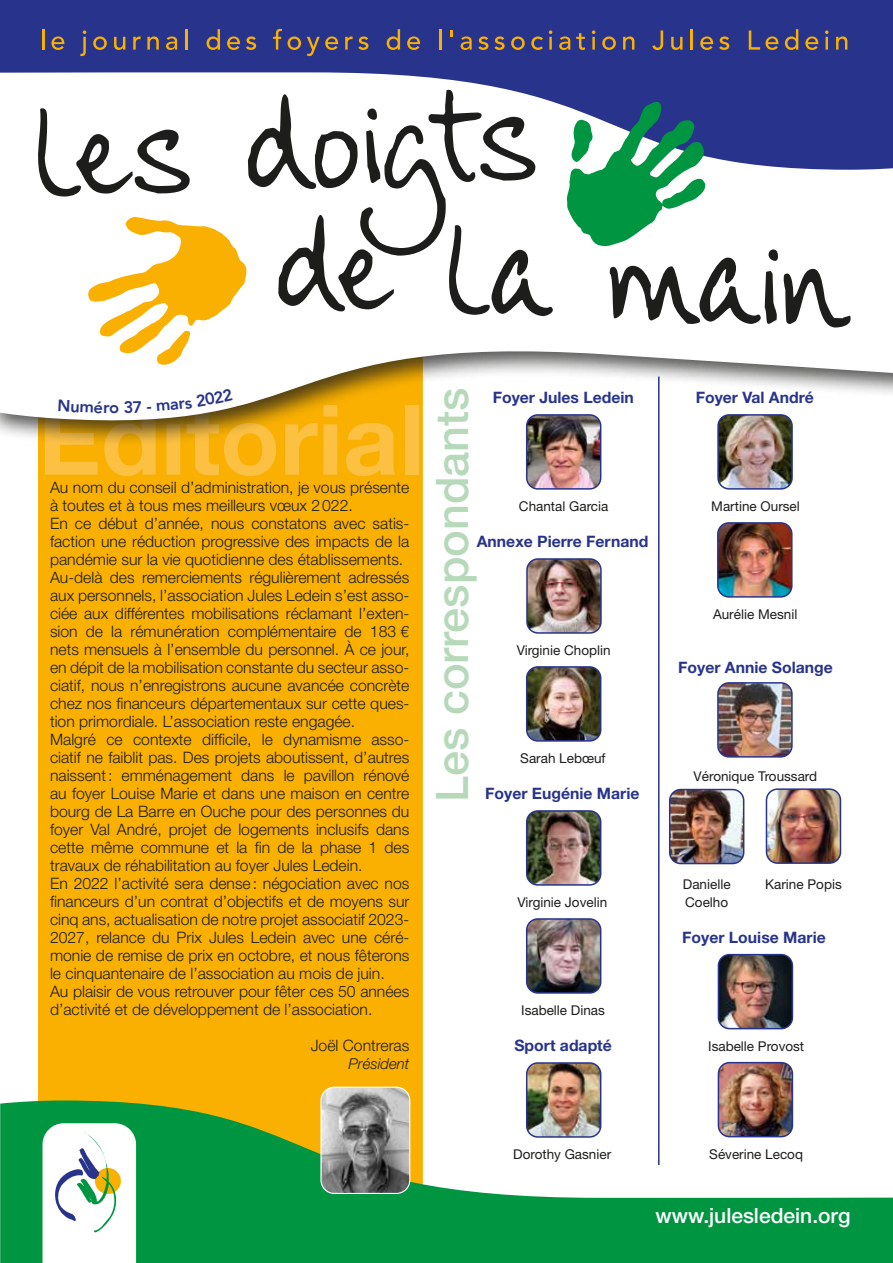
<style>
.page{position:relative;width:893px;height:1263px;background:#fff}
.page>*{position:absolute;margin:0;border:0;box-sizing:border-box;transform-origin:0 0}
.t1{font:700 97.5px "Helvetica Neue";color:#fcc043}
.t2{font:500 45px "Helvetica Neue";color:#b5d9b9}
.t3{font:500 21px "Helvetica Neue";color:#fff}
.t4{font:800 16.5px "Avenir";color:#28348b}
.t5{font:300 15.75px/18px "Helvetica Neue";color:#1d1d1b}
.t6{font:700 15.75px "Helvetica Neue";color:#28348b}
.t7{font:italic 300 15px "Helvetica Neue";color:#1d1d1b}
.t8{font:13.5px/18px "Helvetica Neue";color:#1d1d1b}
.s1{font-family:"Helvetica"}
</style>
<div class="page">
<div style="left:38px;top:447px;width:385px;height:653px;background:#f9b000"></div>
<svg style="left:0;top:1100px;width:893px;height:163px;fill:#009641"></svg>
<div style="left:0;top:0;width:893px;height:447px;background:#1d1d1b;opacity:.75"></div>
<svg style="left:0;top:170px;width:893px;height:266px"></svg>
<svg style="left:0;top:0;width:893px;height:170px;background:#454f9a"></svg>
<hr style="left:42px;top:29px;width:2px;height:21px;background:#f9b000">
<svg style="left:52px;top:36px;width:12px;height:14px"></svg>
<svg style="left:80px;top:30px;width:6px;height:26px"></svg>
<svg style="left:93px;top:36px;width:14px;height:14px"></svg>
<svg style="left:114px;top:37px;width:11px;height:13px"></svg>
<svg style="left:133px;top:36px;width:8px;height:14px"></svg>
<svg style="left:147px;top:36px;width:12px;height:14px"></svg>
<svg style="left:166px;top:36px;width:11px;height:14px"></svg>
<hr style="left:185px;top:29px;width:2px;height:21px;background:#f9b000">
<svg style="left:207px;top:29px;width:13px;height:21px"></svg>
<svg style="left:227px;top:36px;width:13px;height:14px"></svg>
<svg style="left:246px;top:36px;width:10px;height:14px"></svg>
<svg style="left:273px;top:29px;width:28px;height:21px"></svg>
<svg style="left:307px;top:36px;width:31px;height:20px"></svg>
<svg style="left:345px;top:36px;width:23px;height:14px"></svg>
<svg style="left:387px;top:29px;width:13px;height:21px"></svg>
<svg style="left:407px;top:36px;width:13px;height:14px"></svg>
<hr style="left:439px;top:29px;width:2px;height:21px;background:#f9b000">
<svg style="left:450px;top:30px;width:2px;height:7px"></svg>
<svg style="left:461px;top:36px;width:11px;height:14px"></svg>
<svg style="left:478px;top:36px;width:10px;height:14px"></svg>
<svg style="left:494px;top:36px;width:11px;height:14px"></svg>
<svg style="left:511px;top:36px;width:14px;height:14px"></svg>
<svg style="left:531px;top:37px;width:12px;height:13px"></svg>
<svg style="left:549px;top:30px;width:3px;height:20px"></svg>
<svg style="left:559px;top:36px;width:11px;height:14px"></svg>
<svg style="left:576px;top:33px;width:9px;height:17px"></svg>
<svg style="left:592px;top:30px;width:3px;height:20px"></svg>
<svg style="left:602px;top:36px;width:14px;height:14px"></svg>
<svg style="left:623px;top:36px;width:11px;height:14px"></svg>
<svg style="left:652px;top:30px;width:11px;height:20px"></svg>
<svg style="left:671px;top:37px;width:11px;height:13px"></svg>
<hr style="left:691px;top:29px;width:2px;height:21px;background:#f9b000">
<svg style="left:700px;top:36px;width:13px;height:14px"></svg>
<svg style="left:719px;top:36px;width:10px;height:14px"></svg>
<svg style="left:749px;top:30px;width:11px;height:20px"></svg>
<svg style="left:766px;top:36px;width:12px;height:14px"></svg>
<svg style="left:785px;top:29px;width:13px;height:21px"></svg>
<svg style="left:805px;top:36px;width:13px;height:14px"></svg>
<svg style="left:825px;top:30px;width:4px;height:20px"></svg>
<svg style="left:836px;top:36px;width:11px;height:14px"></svg>
<svg style="left:38px;top:90px;width:515px;height:276px"></svg>
<svg style="left:566px;top:101px;width:212px;height:223px"></svg>
<svg style="left:784px;top:268px;width:67px;height:60px"></svg>
<svg style="left:43px;top:1123px;width:93px;height:140px"></svg>
<img style="left:321px;top:1087px;width:89px;height:106px">
<div style="left:320px;top:1087px;width:90px;height:107px;border:1px solid #fff;border-radius:13px"></div>
<img style="left:527px;top:415px;width:74px;height:74px">
<div style="left:526px;top:414px;width:75px;height:76px;border:2px solid #28348b;border-radius:11px"></div>
<img style="left:527px;top:667px;width:74px;height:74px">
<div style="left:526px;top:666px;width:75px;height:76px;border:2px solid #28348b;border-radius:11px"></div>
<img style="left:529px;top:561px;width:70px;height:70px">
<div style="left:526px;top:558px;width:76px;height:76px;border:2px solid #28348b;border-radius:11px"></div>
<img style="left:718px;top:955px;width:74px;height:74px">
<div style="left:718px;top:954px;width:75px;height:75px;border:2px solid #28348b;border-radius:11px"></div>
<img style="left:718px;top:1063px;width:74px;height:74px">
<div style="left:718px;top:1062px;width:75px;height:75px;border:2px solid #28348b;border-radius:11px"></div>
<img style="left:718px;top:415px;width:74px;height:72px">
<div style="left:717px;top:414px;width:76px;height:76px;border:2px solid #28348b;border-radius:11px"></div>
<img style="left:720px;top:685px;width:70px;height:70px">
<div style="left:717px;top:682px;width:76px;height:76px;border:2px solid #28348b;border-radius:11px"></div>
<img style="left:670px;top:789px;width:74px;height:74px">
<div style="left:669px;top:789px;width:75px;height:75px;border:2px solid #28348b;border-radius:11px"></div>
<img style="left:527px;top:811px;width:74px;height:74px">
<div style="left:526px;top:810px;width:75px;height:76px;border:2px solid #28348b;border-radius:11px"></div>
<img style="left:527px;top:919px;width:74px;height:74px">
<div style="left:526px;top:918px;width:75px;height:76px;border:2px solid #28348b;border-radius:11px"></div>
<hr style="left:658px;top:377px;width:1px;height:788px;background:#28348b">
<img style="left:718px;top:523px;width:74px;height:74px">
<div style="left:717px;top:522px;width:75px;height:76px;border:2px solid #28348b;border-radius:11px"></div>
<img style="left:527px;top:1063px;width:74px;height:74px">
<div style="left:526px;top:1062px;width:75px;height:76px;border:2px solid #28348b;border-radius:11px"></div>
<img style="left:766px;top:791px;width:74px;height:72px">
<div style="left:766px;top:788px;width:75px;height:76px;border:2px solid #28348b;border-radius:11px"></div>
<svg style="left:58px;top:399px;width:45px;height:14px"></svg>
<svg style="left:124px;top:401px;width:17px;height:12px"></svg>
<svg style="left:157px;top:388px;width:76px;height:23px"></svg>
<h1 class="t1" style="left:38px;top:380px;width:388px">Éditorial</h1>
<h2 class="t2" style="left:425px;top:802px;width:416px;rotate:-90deg">Les correspondants</h2>
<p class="t6" style="left:493px;top:387px;width:143px">Foyer Jules Ledein</p>
<p class="t4" style="left:103px;top:394px;width:18px">ro</p>
<p class="t5" style="left:50px;top:478px;width:361px">Au nom du conseil d’administration, je vous présente à toutes et à tous mes meilleurs vœux 2022.<br>En ce début d’année, nous constatons avec satis&shy;faction une réduction progressive des impacts de la pandémie sur la vie quotidienne des établissements.<br>Au-delà des remerciements régulièrement adressés aux personnels, l’association Jules Ledein s’est asso&shy;ciée aux différentes mobilisations réclamant l’exten&shy;sion de la rémunération complémentaire de 183 <span class="s1">€ </span>nets mensuels à l’ensemble du personnel. À ce jour, en dépit de la mobilisation constante du secteur asso&shy;ciatif, nous n’enregistrons aucune avancée concrète chez nos financeurs départementaux sur cette ques&shy;tion primordiale. L’association reste engagée.<br>Malgré ce contexte difficile, le dynamisme asso&shy;ciatif ne faiblit pas. Des projets aboutissent, d’autres naissent: emménagement dans le pavillon rénové au foyer Louise Marie et dans une maison en centre bourg de La Barre en Ouche pour des personnes du foyer Val André, projet de logements inclusifs dans cette même commune et la fin de la phase 1 des travaux de réhabilitation au foyer Jules Ledein.<br>En 2022 l’activité sera dense: négociation avec nos financeurs d’un contrat d’objectifs et de moyens sur cinq ans, actualisation de notre projet associatif 2023- 2027, relance du Prix Jules Ledein avec une céré&shy;monie de remise de prix en octobre, et nous fêterons le cinquantenaire de l’association au mois de juin.<br>Au plaisir de vous retrouver pour fêter ces 50 années d’activité et de développement de l’association.</p>
<p class="t5" style="left:311px;top:1036px;width:100px">Joël Contreras</p>
<p class="t7" style="left:349px;top:1054px;width:62px">Président</p>
<p class="t8" style="left:519px;top:497px;width:91px">Chantal Garcia</p>
<p class="t6" style="left:477px;top:531px;width:173px">Annexe Pierre Fernand</p>
<p class="t8" style="left:517px;top:641px;width:95px">Virginie Choplin</p>
<p class="t8" style="left:520px;top:749px;width:87px">Sarah Lebœuf</p>
<p class="t6" style="left:485px;top:783px;width:156px">Foyer Eugénie Marie</p>
<p class="t8" style="left:517px;top:893px;width:91px">Virginie Jovelin</p>
<p class="t8" style="left:521px;top:1001px;width:85px">Isabelle Dinas</p>
<p class="t6" style="left:514px;top:1035px;width:99px">Sport adapté</p>
<p class="t6" style="left:696px;top:387px;width:120px">Foyer Val André</p>
<p class="t8" style="left:711px;top:497px;width:90px">Martine Oursel</p>
<p class="t8" style="left:713px;top:605px;width:86px">Aurélie Mesnil</p>
<p class="t6" style="left:678px;top:657px;width:156px">Foyer Annie Solange</p>
<p class="t8" style="left:694px;top:767px;width:125px">Véronique Troussard</p>
<p class="t8" style="left:683px;top:875px;width:49px">Danielle<br>Coelho</p>
<p class="t8" style="left:765px;top:875px;width:78px">Karine Popis</p>
<p class="t6" style="left:682px;top:927px;width:145px">Foyer Louise Marie</p>
<p class="t8" style="left:708px;top:1037px;width:97px">Isabelle Provost</p>
<p class="t8" style="left:513px;top:1145px;width:100px">Dorothy Gasnier</p>
<p class="t8" style="left:709px;top:1145px;width:95px">Séverine Lecoq</p>
<h3 class="t3" style="left:655px;top:1202px;width:196px">www.julesledein.org</h3>
</div>
